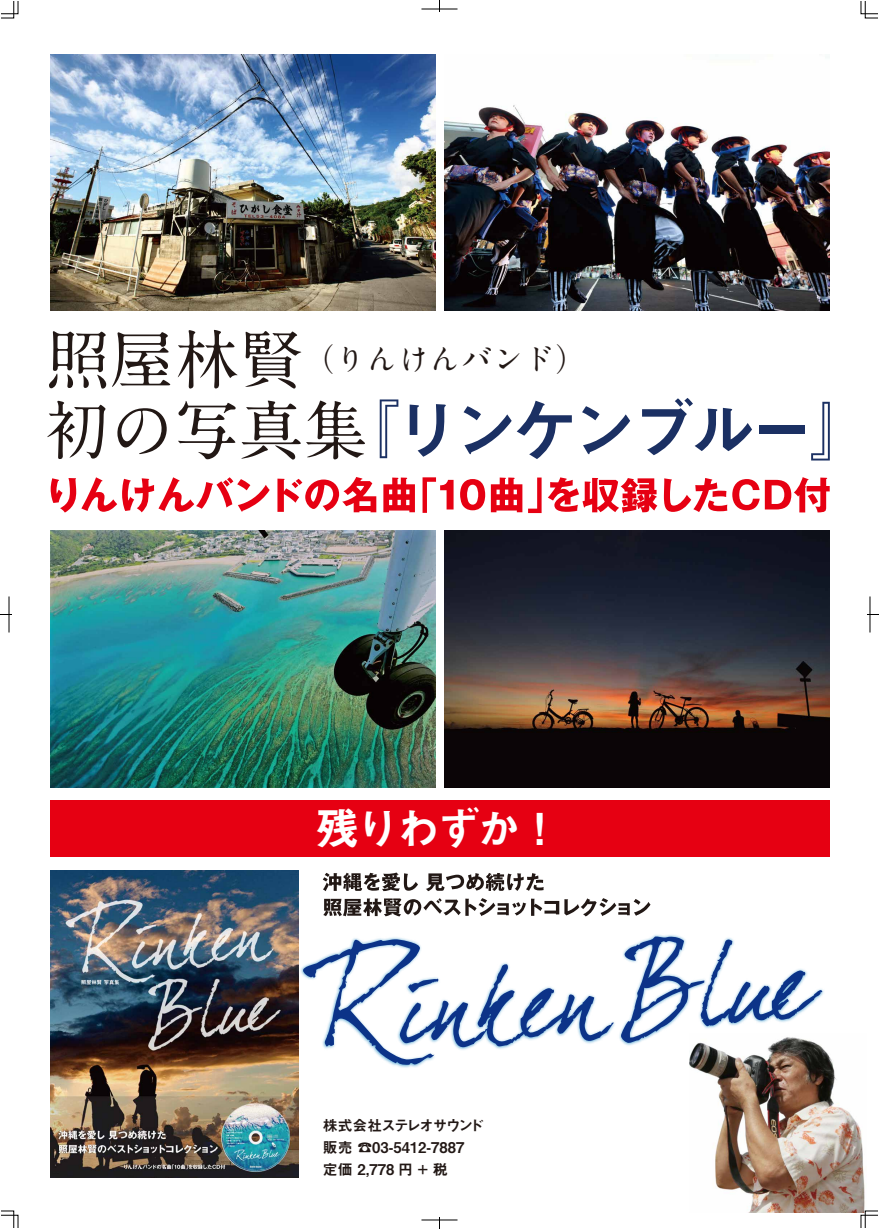
<style>
.page{position:relative;width:879px;height:1229px;background:#fff}
.page>*{position:absolute;margin:0;border:0;box-sizing:border-box;transform-origin:0 0}
.t1{font:64.35px "Midashi Go Pro MB31";letter-spacing:-.08em;color:#1b3063}
.t2{font:43.95px "Midashi Go Pro MB31";letter-spacing:-.08em;color:#fff}
.t3{font:700 31.45px "A1 Mincho Std";color:#221815}
.t4{font:14.85px/21.8px "Midashi Go Pro MB31";color:#221815}
.s1{font-size:64.35px}
.s2{font-family:"A1 Mincho Std";font-weight:700;color:#221815}
.s3{font-family:"A1 Mincho Std";font-weight:700}
</style>
<div class="page">
<img style="left:51px;top:870px;width:247px;height:307px">
<img style="left:694px;top:1052px;width:171px;height:160px">
<svg style="left:323px;top:872px;width:95px;height:19px"></svg>
<svg style="left:426px;top:873px;width:117px;height:18px"></svg>
<svg style="left:323px;top:898px;width:327px;height:18px"></svg>
<svg style="left:51px;top:477px;width:218px;height:35px"></svg>
<svg style="left:277px;top:477px;width:99px;height:35px"></svg>
<svg style="left:383px;top:477px;width:32px;height:35px"></svg>
<svg style="left:422px;top:477px;width:31px;height:36px"></svg>
<svg style="left:460px;top:477px;width:62px;height:35px"></svg>
<svg style="left:528px;top:477px;width:13px;height:36px"></svg>
<svg style="left:548px;top:477px;width:109px;height:36px"></svg>
<svg style="left:663px;top:477px;width:166px;height:35px"></svg>
<img style="left:51px;top:54px;width:384px;height:256px">
<img style="left:444px;top:105px;width:385px;height:205px">
<img style="left:51px;top:531px;width:384px;height:256px">
<img style="left:444px;top:531px;width:385px;height:256px">
<img style="left:300px;top:934px;width:526px;height:134px">
<svg style="left:303px;top:939px;width:310px;height:125px"></svg>
<svg style="left:620px;top:936px;width:202px;height:106px"></svg>
<div style="left:51px;top:800px;width:778px;height:57px;background:#e60012"></div>
<svg style="left:1px;top:1210px;width:17px;height:17px"></svg>
<svg style="left:1px;top:1px;width:17px;height:17px"></svg>
<svg style="left:860px;top:1px;width:17px;height:17px"></svg>
<svg style="left:860px;top:1210px;width:17px;height:17px"></svg>
<hr style="left:9px;top:596px;width:1px;height:36px;background:#000">
<hr style="left:869px;top:596px;width:1px;height:36px;background:#000">
<hr style="left:421px;top:9px;width:36px;height:1px;background:#000">
<hr style="left:421px;top:1219px;width:36px;height:1px;background:#000">
<h3 class="t3" style="left:46px;top:334px;width:542px"><span class="s1">照屋林賢</span>（りんけんバンド）</h3>
<h1 class="t1" style="left:46px;top:378px;width:829px"><span class="s2">初の写真集</span><span class="s3">『</span>リンケンブルー<span class="s3">』</span></h1>
<h2 class="t2" style="left:315px;top:793px;width:248px">残りわずか！</h2>
<p class="t4" style="left:323px;top:1113px;width:162px">株式会社ステレオサウンド販売 ☎03-5412-7887<br>定価 2,778 円 + 税</p>
</div>
